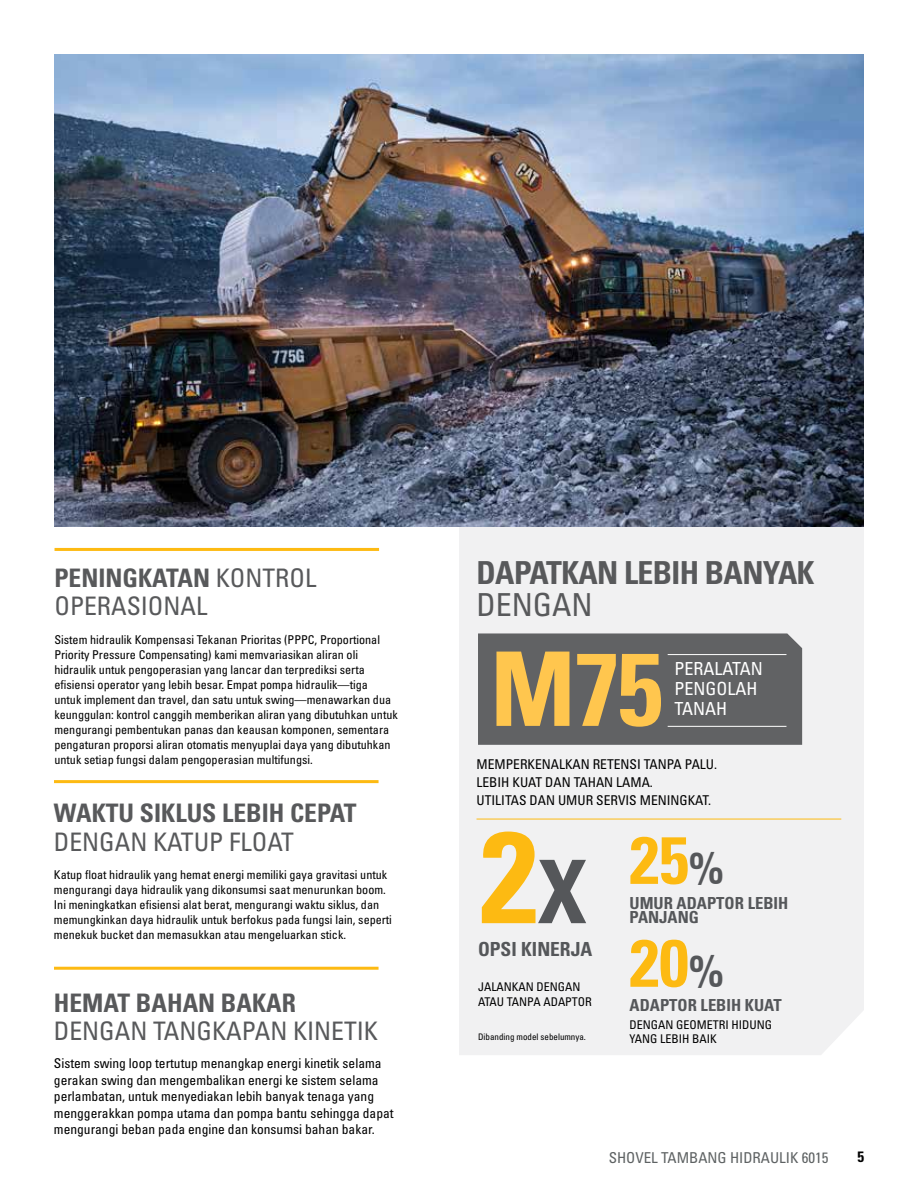
<style>
.page{position:relative;width:918px;height:1188px;background:#fff}
.page>*{position:absolute;margin:0;border:0;box-sizing:border-box;transform-origin:0 0}
.t1{font:700 condensed 129.6px "Univers LT Std";color:#fdba12}
.t2{font:700 condensed 66.6px "Univers LT Std";color:#fdba12}
.t3{font:700 condensed 31.65px "Univers LT Std";letter-spacing:-.02em;color:#58595b}
.t4{font:condensed 31.65px "Univers LTCYR 57";color:#58595b}
.t5{font:700 condensed 25.5px "Univers LT Std";color:#58595b}
.t6{font:condensed 25.5px "Univers LTCYR 57";color:#58595b}
.t7{font:700 condensed 19.35px "Univers LT Std";color:#55575a}
.t8{font:condensed 18px/20.2px "Univers LTCYR 57";color:#fff}
.t9{font:700 condensed 16.65px/14.7px "Univers LT Std";color:#55575a}
.t10{font:condensed 15px "Univers LTCYR 57";color:#5e6263}
.t11{font:700 condensed 15px "Univers LT Std";color:#000}
.t12{font:condensed 13.5px/16.5px "Univers LTCYR 57";color:#000}
.t13{font:condensed 12.15px/15px "Univers LTCYR 57";color:#000}
.t14{font:condensed 12px/14.7px "Univers LTCYR 57";color:#000}
.t15{font:condensed 9px "Univers LTCYR 57";color:#000}
.s1{font-family:"Univers LTCYR 57";font-weight:400}
.s2{font-size:87.75px;color:#55575a}
.s3{font-size:45.15px;color:#55575a}
</style>
<div class="page">
<div style="left:459px;top:527px;width:405px;height:528px;background:#f1f1f2"></div>
<img style="left:54px;top:54px;width:810px;height:473px">
<hr style="left:54px;top:780px;width:325px;height:3px;background:#fdba12">
<hr style="left:54px;top:967px;width:325px;height:3px;background:#fdba12">
<hr style="left:55px;top:548px;width:324px;height:3px;background:#fdba12">
<svg style="left:478px;top:633px;width:324px;height:112px;background:#837860"></svg>
<hr style="left:668px;top:654px;width:118px;height:1px;background:#fff">
<hr style="left:668px;top:726px;width:118px;height:1px;background:#fff">
<hr style="left:477px;top:819px;width:364px;height:1px;background:#fdba12">
<h3 class="t5" style="left:54px;top:562px;width:263px">PENINGKATAN <span class="s1">KONTROL</span></h3>
<h3 class="t6" style="left:54px;top:590px;width:155px">OPERASIONAL</h3>
<p class="t13" style="left:54px;top:632px;width:345px">Sistem hidraulik Kompensasi Tekanan Prioritas (PPPC, Proportional Priority Pressure Compensating) kami memvariasikan aliran oli hidraulik untuk pengoperasian yang lancar dan terprediksi serta efisiensi operator yang lebih besar. Empat pompa hidraulik—tiga untuk implement dan travel, dan satu untuk swing—menawarkan dua keunggulan: kontrol canggih memberikan aliran yang dibutuhkan untuk mengurangi pembentukan panas dan keausan komponen, sementara pengaturan proporsi aliran otomatis menyuplai daya yang dibutuhkan untuk setiap fungsi dalam pengoperasian multifungsi.</p>
<h3 class="t5" style="left:54px;top:797px;width:304px">WAKTU SIKLUS LEBIH CEPAT</h3>
<h3 class="t6" style="left:54px;top:825px;width:241px">DENGAN KATUP FLOAT</h3>
<p class="t13" style="left:54px;top:867px;width:340px">Katup float hidraulik yang hemat energi memiliki gaya gravitasi untuk mengurangi daya hidraulik yang dikonsumsi saat menurunkan boom.<br>Ini meningkatkan efisiensi alat berat, mengurangi waktu siklus, dan memungkinkan daya hidraulik untuk berfokus pada fungsi lain, seperti menekuk bucket dan memasukkan atau mengeluarkan stick.</p>
<h3 class="t5" style="left:54px;top:987px;width:244px">HEMAT BAHAN BAKAR</h3>
<h3 class="t6" style="left:54px;top:1015px;width:326px">DENGAN TANGKAPAN KINETIK</h3>
<p class="t12" style="left:54px;top:1055px;width:341px">Sistem swing loop tertutup menangkap energi kinetik selama gerakan swing dan mengembalikan energi ke sistem selama perlambatan, untuk menyediakan lebih banyak tenaga yang menggerakkan pompa utama dan pompa bantu sehingga dapat mengurangi beban pada engine dan konsumsi bahan bakar.</p>
<h3 class="t3" style="left:477px;top:554px;width:339px">DAPATKAN LEBIH BANYAK</h3>
<h3 class="t4" style="left:477px;top:585px;width:118px">DENGAN</h3>
<h3 class="t8" style="left:674px;top:658px;width:90px">PERALATAN<br>PENGOLAH<br>TANAH</h3>
<p class="t12" style="left:477px;top:755px;width:242px;line-height:18px">MEMPERKENALKAN RETENSI TANPA PALU.<br>LEBIH KUAT DAN TAHAN LAMA.<br>UTILITAS DAN UMUR SERVIS MENINGKAT.</p>
<h1 class="t1" style="left:480px;top:798px;width:108px">2<span class="s2">X</span></h1>
<h3 class="t7" style="left:478px;top:937px;width:116px">OPSI KINERJA</h3>
<p class="t14" style="left:478px;top:979px;width:115px">JALANKAN DENGAN<br>ATAU TANPA ADAPTOR</p>
<h2 class="t2" style="left:630px;top:819px;width:96px">25<span class="s3">%</span></h2>
<h3 class="t9" style="left:630px;top:895px;width:160px">UMUR ADAPTOR LEBIH<br>PANJANG</h3>
<h2 class="t2" style="left:630px;top:922px;width:96px">20<span class="s3">%</span></h2>
<p class="t14" style="left:630px;top:1017px;width:144px">DENGAN GEOMETRI HIDUNG</p>
<h3 class="t9" style="left:630px;top:998px;width:154px">ADAPTOR LEBIH KUAT</h3>
<p class="t15" style="left:478px;top:1031px;width:109px">Dibanding model sebelumnya.</p>
<p class="t14" style="left:630px;top:1031px;width:89px">YANG LEBIH BAIK</p>
<p class="t10" style="left:609px;top:1148px;width:221px">SHOVEL TAMBANG HIDRAULIK 6015</p>
<p class="t11" style="left:857px;top:1147px;width:8px">5</p>
</div>
